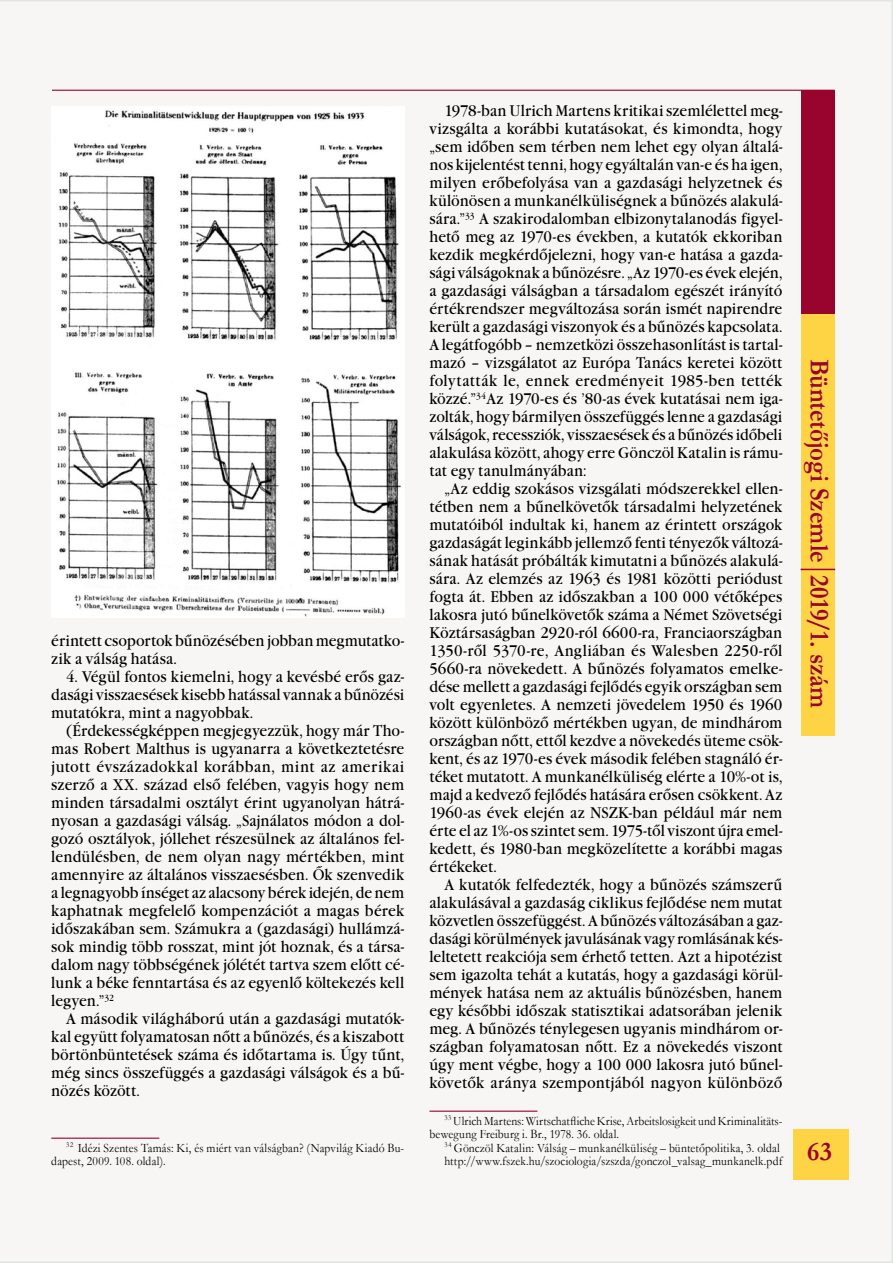
<style>
.page{position:relative;width:893px;height:1263px;background:#f8f6f5}
.page>*{position:absolute;margin:0;border:0;box-sizing:border-box;transform-origin:0 0}
.t1{font:700 27.3px "Garamond";letter-spacing:-.005em;color:#99042f;scale:.91 1}
.t2{font:700 27px "Garamond";color:#99042f}
.t3{font:16.05px/18px "Garamond PFL";letter-spacing:.005em;color:#000;scale:.91 1}
.t4{font:16.05px "Garamond PFL";letter-spacing:.025em;color:#000;scale:.91 1}
.t5{font:16.05px "Garamond PFL";letter-spacing:.035em;color:#000;scale:.91 1}
.t6{font:12.9px/13.5px "Garamond";letter-spacing:.01em;color:#000;scale:.91 1}
</style>
<div class="page">
<div style="left:793px;top:1129px;width:56px;height:51px;background:#ffd444"></div>
<hr style="left:52px;top:90px;width:782px;height:1px;background:#99042f">
<div style="left:801px;top:312px;width:34px;height:424px;background:#ffd444"></div>
<div style="left:801px;top:91px;width:34px;height:223px;background:#99042f"></div>
<hr style="left:801px;top:569px;width:34px;height:1px;background:#99042f">
<hr style="left:51px;top:1137px;width:108px;height:2px;background:#99042f">
<hr style="left:429px;top:1110px;width:108px;height:2px;background:#99042f">
<img style="left:52px;top:106px;width:352px;height:511px">
<p class="t3" style="left:51px;top:632px;width:389px">érintett csoportok bűnözésében jobban megmutatko&shy;zik a válság hatása.</p>
<p class="t3" style="left:66px;top:668px;width:373px">4. Végül fontos kiemelni, hogy a kevésbé erős gaz-</p>
<p class="t3" style="left:51px;top:686px;width:389px">dasági visszaesések kisebb hatással vannak a bűnözési</p>
<p class="t3" style="left:51px;top:704px;width:223px">mutatókra, mint a nagyobbak.</p>
<p class="t3" style="left:66px;top:722px;width:373px">(Érdekességképpen megjegyezzük, hogy már Tho-</p>
<p class="t3" style="left:51px;top:740px;width:389px">mas Robert Malthus is ugyanarra a következtetésre</p>
<p class="t5" style="left:51px;top:758px;width:389px">jutott évszázadokkal korábban, mint az amerikai</p>
<p class="t3" style="left:51px;top:776px;width:389px">szerző a XX. század első felében, vagyis hogy nem</p>
<p class="t3" style="left:51px;top:794px;width:389px">minden társadalmi osztályt érint ugyanolyan hátrá-</p>
<p class="t3" style="left:51px;top:812px;width:389px">nyosan a gazdasági válság. „Sajnálatos módon a dol-</p>
<p class="t3" style="left:51px;top:830px;width:389px">gozó osztályok, jóllehet részesülnek az általános fel-</p>
<p class="t3" style="left:51px;top:848px;width:389px">lendülésben, de nem olyan nagy mértékben, mint</p>
<p class="t3" style="left:51px;top:866px;width:389px">amennyire az általános visszaesésben. Ők szenvedik</p>
<p class="t3" style="left:51px;top:884px;width:389px">a legnagyobb ínséget az alacsony bérek idején, de nem</p>
<p class="t3" style="left:51px;top:902px;width:389px">kaphatnak megfelelő kompenzációt a magas bérek</p>
<p class="t3" style="left:51px;top:920px;width:389px">időszakában sem. Számukra a (gazdasági) hullámzá-</p>
<p class="t3" style="left:51px;top:938px;width:389px">sok mindig több rosszat, mint jót hoznak, és a társa-</p>
<p class="t3" style="left:51px;top:956px;width:389px">dalom nagy többségének jólétét tartva szem előtt cé-</p>
<p class="t3" style="left:51px;top:974px;width:389px">lunk a béke fenntartása és az egyenlő költekezés kell</p>
<p class="t3" style="left:51px;top:992px;width:70px">legyen.”<sup>32</sup></p>
<p class="t3" style="left:66px;top:1010px;width:373px">A második világháború után a gazdasági mutatók-</p>
<p class="t3" style="left:51px;top:1028px;width:389px">kal együtt folyamatosan nőtt a bűnözés, és a kiszabott</p>
<p class="t3" style="left:51px;top:1046px;width:389px">börtönbüntetések száma és időtartama is. Úgy tűnt,</p>
<p class="t3" style="left:51px;top:1064px;width:389px">még sincs összefüggés a gazdasági válságok és a bű-</p>
<p class="t3" style="left:51px;top:1082px;width:99px">nözés között.</p>
<p class="t6" style="left:51px;top:1140px;width:389px;text-indent:15px"><sup>32</sup> Idézi Szentes Tamás: Ki, és miért van válságban? (Napvilág Kiadó Bu&shy;dapest, 2009. 108. oldal).</p>
<p class="t3" style="left:444px;top:102px;width:373px">1978-ban Ulrich Martens kritikai szemlélettel meg-</p>
<p class="t3" style="left:429px;top:120px;width:389px">vizsgálta a korábbi kutatásokat, és kimondta, hogy</p>
<p class="t3" style="left:429px;top:138px;width:389px">„sem időben sem térben nem lehet egy olyan általá-</p>
<p class="t3" style="left:429px;top:156px;width:389px">nos kijelentést tenni, hogy egyáltalán van-e és ha igen,</p>
<p class="t3" style="left:429px;top:174px;width:389px">milyen erőbefolyása van a gazdasági helyzetnek és</p>
<p class="t3" style="left:429px;top:192px;width:389px">különösen a munkanélküliségnek a bűnözés alakulá-</p>
<p class="t3" style="left:429px;top:210px;width:389px">sára.”<sup>33</sup> A szakirodalomban elbizonytalanodás figyel-</p>
<p class="t3" style="left:429px;top:228px;width:389px">hető meg az 1970-es években, a kutatók ekkoriban</p>
<p class="t3" style="left:429px;top:246px;width:389px">kezdik megkérdőjelezni, hogy van-e hatása a gazda-</p>
<p class="t3" style="left:429px;top:264px;width:389px">sági válságoknak a bűnözésre. „Az 1970-es évek elején,</p>
<p class="t3" style="left:429px;top:282px;width:389px">a gazdasági válságban a társadalom egészét irányító</p>
<p class="t3" style="left:429px;top:300px;width:389px">értékrendszer megváltozása során ismét napirendre</p>
<p class="t3" style="left:429px;top:318px;width:389px">került a gazdasági viszonyok és a bűnözés kapcsolata.</p>
<p class="t3" style="left:429px;top:336px;width:389px">A legátfogóbb – nemzetközi összehasonlítást is tartal-</p>
<p class="t3" style="left:429px;top:354px;width:389px">mazó – vizsgálatot az Európa Tanács keretei között</p>
<p class="t4" style="left:429px;top:372px;width:389px">folytatták le, ennek eredményeit 1985-ben tették</p>
<p class="t3" style="left:429px;top:390px;width:389px">közzé.”<sup>34</sup>Az 1970-es és ’80-as évek kutatásai nem iga-</p>
<p class="t3" style="left:429px;top:408px;width:389px">zolták, hogy bármilyen összefüggés lenne a gazdasági</p>
<p class="t3" style="left:429px;top:426px;width:389px">válságok, recessziók, visszaesések és a bűnözés időbeli</p>
<p class="t3" style="left:429px;top:444px;width:389px">alakulása között, ahogy erre Gönczöl Katalin is rámu-</p>
<p class="t3" style="left:429px;top:462px;width:174px">tat egy tanulmányában:</p>
<p class="t3" style="left:444px;top:480px;width:373px">„Az eddig szokásos vizsgálati módszerekkel ellen-</p>
<p class="t3" style="left:429px;top:498px;width:389px">tétben nem a bűnelkövetők társadalmi helyzetének</p>
<p class="t3" style="left:429px;top:516px;width:389px">mutatóiból indultak ki, hanem az érintett országok</p>
<p class="t3" style="left:429px;top:534px;width:389px">gazdaságát leginkább jellemző fenti tényezők változá-</p>
<p class="t3" style="left:429px;top:552px;width:389px">sának hatását próbálták kimutatni a bűnözés alakulá-</p>
<p class="t3" style="left:429px;top:570px;width:389px">sára. Az elemzés az 1963 és 1981 közötti periódust</p>
<p class="t3" style="left:429px;top:588px;width:389px">fogta át. Ebben az időszakban a 100 000 vétőképes</p>
<p class="t3" style="left:429px;top:606px;width:389px">lakosra jutó bűnelkövetők száma a Német Szövetségi</p>
<p class="t3" style="left:429px;top:624px;width:389px">Köztársaságban 2920-ról 6600-ra, Franciaországban</p>
<p class="t3" style="left:429px;top:642px;width:389px">1350-ről 5370-re, Angliában és Walesben 2250-ről</p>
<p class="t3" style="left:429px;top:660px;width:389px">5660-ra növekedett. A bűnözés folyamatos emelke-</p>
<p class="t3" style="left:429px;top:678px;width:389px">dése mellett a gazdasági fejlődés egyik országban sem</p>
<p class="t3" style="left:429px;top:696px;width:389px">volt egyenletes. A nemzeti jövedelem 1950 és 1960</p>
<p class="t3" style="left:429px;top:714px;width:389px">között különböző mértékben ugyan, de mindhárom</p>
<p class="t3" style="left:429px;top:732px;width:389px">országban nőtt, ettől kezdve a növekedés üteme csök-</p>
<p class="t3" style="left:429px;top:750px;width:389px">kent, és az 1970-es évek második felében stagnáló ér-</p>
<p class="t3" style="left:429px;top:768px;width:389px">téket mutatott. A munkanélküliség elérte a 10%-ot is,</p>
<p class="t3" style="left:429px;top:786px;width:389px">majd a kedvező fejlődés hatására erősen csökkent. Az</p>
<p class="t3" style="left:429px;top:804px;width:389px">1960-as évek elején az NSZK-ban például már nem</p>
<p class="t3" style="left:429px;top:822px;width:389px">érte el az 1%-os szintet sem. 1975-től viszont újra emel-</p>
<p class="t3" style="left:429px;top:840px;width:389px">kedett, és 1980-ban megközelítette a korábbi magas</p>
<p class="t3" style="left:429px;top:858px;width:76px">értékeket.</p>
<p class="t3" style="left:444px;top:876px;width:373px">A kutatók felfedezték, hogy a bűnözés számszerű</p>
<p class="t3" style="left:429px;top:894px;width:389px">alakulásával a gazdaság ciklikus fejlődése nem mutat</p>
<p class="t3" style="left:429px;top:912px;width:389px">közvetlen összefüggést. A bűnözés változásában a gaz-</p>
<p class="t3" style="left:429px;top:930px;width:389px">dasági körülmények javulásának vagy romlásának kés-</p>
<p class="t3" style="left:429px;top:948px;width:389px">leltetett reakciója sem érhető tetten. Azt a hipotézist</p>
<p class="t3" style="left:429px;top:966px;width:389px">sem igazolta tehát a kutatás, hogy a gazdasági körül-</p>
<p class="t3" style="left:429px;top:984px;width:389px">mények hatása nem az aktuális bűnözésben, hanem</p>
<p class="t3" style="left:429px;top:1002px;width:389px">egy későbbi időszak statisztikai adatsorában jelenik</p>
<p class="t3" style="left:429px;top:1020px;width:389px">meg. A bűnözés ténylegesen ugyanis mindhárom or-</p>
<p class="t3" style="left:429px;top:1038px;width:389px">szágban folyamatosan nőtt. Ez a növekedés viszont</p>
<p class="t3" style="left:429px;top:1056px;width:389px">úgy ment végbe, hogy a 100 000 lakosra jutó bűnel-</p>
<p class="t3" style="left:429px;top:1074px;width:389px">követők aránya szempontjából nagyon különböző</p>
<p class="t6" style="left:444px;top:1113px;width:372px"><sup>33</sup> Ulrich Martens: Wirtschatfliche Krise, Arbeitslosigkeit und Kriminalitäts-</p>
<p class="t6" style="left:429px;top:1127px;width:210px">bewegung Freiburg i. Br., 1978. 36. oldal.</p>
<p class="t6" style="left:444px;top:1140px;width:370px"><sup>3</sup> <sup>4</sup> Gönczöl Katalin: Válság – munkanélküliség – büntetőpolitika, 3. oldal</p>
<p class="t6" style="left:444px;top:1154px;width:373px">http://www.fszek.hu/szociologia/szszda/gonczol_valsag_munkanelk.pdf</p>
<h1 class="t1" style="left:838px;top:359px;width:385px;rotate:90deg">Büntetőjogi Szemle 2019/1. szám</h1>
<p class="t2" style="left:807px;top:1133px;width:26px">63</p>
</div>
